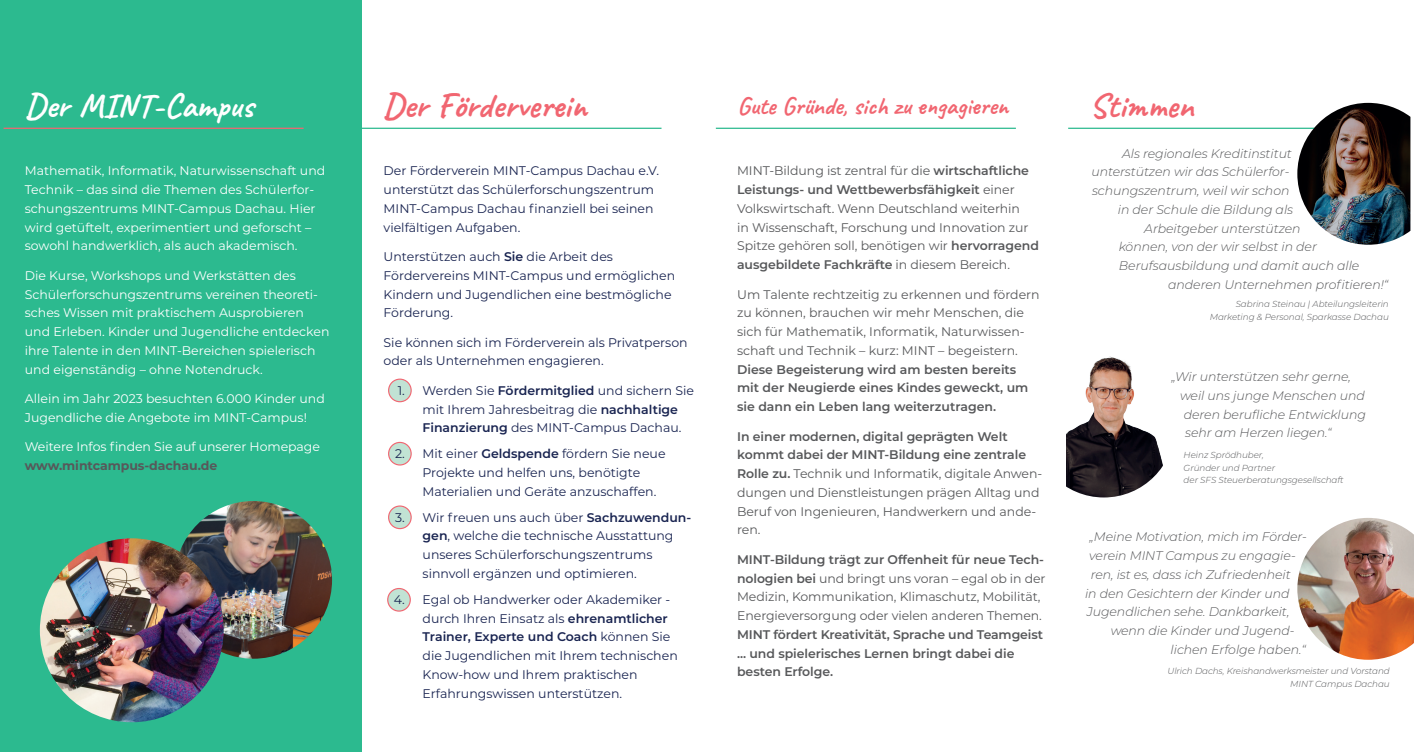
<style>
.page{position:relative;width:1414px;height:752px;background:#fff}
.page>*{position:absolute;margin:0;border:0;box-sizing:border-box;transform-origin:0 0}
.t1{font:700 35px "Caveat";color:#f16671}
.t2{font:700 34.5px "Caveat";color:#fff}
.t3{font:700 34.5px "Caveat";letter-spacing:.005em;color:#f16671}
.t4{font:700 25px "Caveat";color:#f16671}
.t5{font:12.5px/18.8px "Montserrat";color:#192451}
.t6{font:12.5px/18.8px "Montserrat";letter-spacing:-.005em;color:#57585a}
.t7{font:12.5px/18.8px "Montserrat";color:#fff}
.t8{font:italic 300 12.5px "Montserrat";letter-spacing:-.005em;color:#57585a}
.t9{font:600 12.5px/18.8px "Montserrat";letter-spacing:-.005em;color:#57585a}
.t10{font:700 12.5px "Montserrat";letter-spacing:-.005em;color:#57585a}
.t11{font:italic 300 8.75px/12.5px "Montserrat";letter-spacing:-.005em;color:#57585a;text-align:right}
.s1{font-weight:600}
</style>
<div class="page">
<div style="left:389px;top:379px;width:22px;height:22px;background:#c1e3d4;border-radius:50%"></div>
<div style="left:388px;top:378px;width:24px;height:24px;border:1px solid #f16671;border-radius:50%"></div>
<div style="left:389px;top:442px;width:22px;height:22px;background:#c1e3d4;border-radius:50%"></div>
<div style="left:388px;top:441px;width:24px;height:24px;border:1px solid #f16671;border-radius:50%"></div>
<div style="left:389px;top:506px;width:22px;height:22px;background:#c1e3d4;border-radius:50%"></div>
<div style="left:388px;top:505px;width:24px;height:24px;border:1px solid #f16671;border-radius:50%"></div>
<div style="left:388px;top:588px;width:22px;height:22px;background:#c1e3d4;border-radius:50%"></div>
<div style="left:387px;top:587px;width:24px;height:24px;border:1px solid #f16671;border-radius:50%"></div>
<img style="left:1033px;top:355px;width:142px;height:142px;border-radius:71px">
<div style="left:990px;top:314px;width:76px;height:209px;background:#fff"></div>
<div style="left:0;top:0;width:361px;height:751px;background:#2cba8f"></div>
<hr style="left:361px;top:128px;width:300px;height:1px;background:#2cba8f">
<hr style="left:716px;top:128px;width:300px;height:1px;background:#2cba8f">
<hr style="left:1068px;top:128px;width:300px;height:1px;background:#2cba8f">
<hr style="left:4px;top:128px;width:300px;height:1px;background:#f16671">
<img style="left:175px;top:500px;width:157px;height:158px;border-radius:79px">
<img style="left:1297px;top:103px;width:113px;height:141px">
<img style="left:1297px;top:518px;width:117px;height:141px">
<img style="left:40px;top:538px;width:184px;height:183px;border-radius:92px">
<h1 class="t1" style="left:383px;top:83px;width:206px">Der Förderverein</h1>
<h3 class="t4" style="left:737px;top:89px;width:273px">Gute Gründe, sich zu engagieren</h3>
<h2 class="t2" style="left:25px;top:84px;width:230px">Der MINT-Campus</h2>
<h2 class="t3" style="left:1089px;top:84px;width:106px">Stimmen</h2>
<p class="t8" style="left:1122px;top:144px;width:171px">Als regionales Kreditinstitut</p>
<p class="t8" style="left:1091px;top:163px;width:200px">unterstützen wir das Schülerfor-</p>
<p class="t8" style="left:1092px;top:182px;width:199px">schungszentrum, weil wir schon</p>
<p class="t8" style="left:1118px;top:201px;width:177px">in der Schule die Bildung als</p>
<p class="t8" style="left:1144px;top:219px;width:158px">Arbeitgeber unterstützen</p>
<p class="t8" style="left:1119px;top:238px;width:200px">können, von der wir selbst in der</p>
<p class="t8" style="left:1119px;top:257px;width:242px">Berufsausbildung und damit auch alle</p>
<p class="t8" style="left:1168px;top:276px;width:221px">anderen Unternehmen profitieren!“</p>
<p class="t11" style="left:1210px;top:297px;width:181px">Sabrina Steinau | Abteilungsleiterin<br>Marketing &amp; Personal, Sparkasse Dachau</p>
<p class="t6" style="left:737px;top:161px;width:303px">MINT-Bildung ist zentral für die <span class="s1">wirtschaftliche Leistungs- und Wettbewerbsfähigkeit</span> einer Volkswirtschaft. Wenn Deutschland weiterhin<br>in Wissenschaft, Forschung und Innovation zur Spitze gehören soll, benötigen wir <span class="s1">hervorragend ausgebildete Fachkräfte</span> in diesem Bereich.</p>
<p class="t6" style="left:737px;top:284px;width:304px">Um Talente rechtzeitig zu erkennen und fördern zu können, brauchen wir mehr Menschen, die sich für Mathematik, Informatik, Naturwissen&shy;schaft und Technik – kurz: MINT – begeistern.</p>
<p class="t9" style="left:737px;top:359px;width:293px">Diese Begeisterung wird am besten bereits mit der Neugierde eines Kindes geweckt, um sie dann ein Leben lang weiterzutragen.</p>
<p class="t6" style="left:737px;top:426px;width:307px"><span class="s1">In einer modernen, digital geprägten Welt kommt dabei der MINT-Bildung eine zentrale Rolle zu.</span> Technik und Informatik, digitale Anwen&shy;dungen und Dienstleistungen prägen Alltag und Beruf von Ingenieuren, Handwerkern und ande&shy;ren.</p>
<p class="t6" style="left:737px;top:549px;width:310px"><span class="s1">MINT-Bildung trägt zur Offenheit für neue Tech&shy;nologien bei</span> und bringt uns voran – egal ob in der Medizin, Kommunikation, Klimaschutz, Mobilität, Energieversorgung oder vielen anderen Themen.</p>
<p class="t9" style="left:737px;top:624px;width:307px">MINT fördert Kreativität, Sprache und Teamgeist ... und spielerisches Lernen bringt dabei die besten Erfolge.</p>
<p class="t7" style="left:25px;top:161px;width:302px">Mathematik, Informatik, Naturwissenschaft und Technik – das sind die Themen des Schülerfor&shy;schungszentrums MINT-Campus Dachau. Hier wird getüftelt, experimentiert und geforscht – sowohl handwerklich, als auch akademisch.</p>
<p class="t7" style="left:25px;top:265px;width:306px">Die Kurse, Workshops und Werkstätten des Schülerforschungszentrums vereinen theoreti&shy;sches Wissen mit praktischem Ausprobieren und Erleben. Kinder und Jugendliche entdecken ihre Talente in den MINT-Bereichen spielerisch und eigenständig – ohne Notendruck.</p>
<p class="t7" style="left:25px;top:388px;width:302px">Allein im Jahr 2023 besuchten 6.000 Kinder und<br>Jugendliche die Angebote im MINT-Campus!</p>
<p class="t7" style="left:25px;top:436px;width:297px">Weitere Infos finden Sie auf unserer Homepage</p>
<p class="t10" style="left:25px;top:456px;width:194px">www.mintcampus-dachau.de</p>
<p class="t5" style="left:384px;top:161px;width:277px">Der Förderverein MINT-Campus Dachau e.V. unterstützt das Schülerforschungszentrum MINT-Campus Dachau fi nanziell bei seinen vielfältigen Aufgaben.</p>
<p class="t5" style="left:384px;top:246px;width:293px">Unterstützen auch <span class="s1">Sie</span> die Arbeit des Fördervereins MINT-Campus und ermöglichen Kindern und Jugendlichen eine bestmögliche Förderung.</p>
<p class="t5" style="left:384px;top:332px;width:305px">Sie können sich im Förderverein als Privatperson oder als Unternehmen engagieren.</p>
<p class="t5" style="left:423px;top:380px;width:273px;text-indent:-25px">1. Werden Sie <span class="s1">Fördermitglied</span> und sichern Sie mit Ihrem Jahresbeitrag die <span class="s1">nachhaltige<br>Finanzierung</span> des MINT-Campus Dachau.</p>
<p class="t5" style="left:423px;top:444px;width:244px;text-indent:-28px">2. Mit einer <span class="s1">Geldspende</span> fördern Sie neue<br>Projekte und helfen uns, benötigte<br>Materialien und Geräte anzuschaffen.</p>
<p class="t5" style="left:423px;top:507px;width:270px;text-indent:-27px">3. Wir freuen uns auch über <span class="s1">Sachzuwendun&shy;gen</span>, welche die technische Ausstattung unseres Schülerforschungszentrums sinnvoll ergänzen und optimieren.</p>
<p class="t5" style="left:423px;top:589px;width:257px;text-indent:-29px">4. Egal ob Handwerker oder Akademiker - durch Ihren Einsatz als <span class="s1">ehrenamtlicher Trainer, Experte und Coach</span> können Sie die Jugendlichen mit Ihrem technischen Know-how und Ihrem praktischen Erfahrungswissen unterstützen.</p>
<p class="t8" style="left:1171px;top:368px;width:181px">„Wir unterstützen sehr gerne,</p>
<p class="t8" style="left:1180px;top:386px;width:186px">weil uns junge Menschen und</p>
<p class="t8" style="left:1184px;top:405px;width:184px">deren berufliche Entwicklung</p>
<p class="t8" style="left:1185px;top:424px;width:148px">sehr am Herzen liegen.“</p>
<p class="t11" style="left:1183px;top:448px;width:162px;text-align:left">Heinz Sprödhuber,<br>Gründer und Partner<br>der SFS Steuerberatungsgesellschaft</p>
<p class="t8" style="left:1089px;top:528px;width:219px">„Meine Motivation, mich im Förder-</p>
<p class="t8" style="left:1089px;top:547px;width:208px">verein MINT Campus zu engagie-</p>
<p class="t8" style="left:1091px;top:565px;width:201px">ren, ist es, dass ich Zufriedenheit</p>
<p class="t8" style="left:1085px;top:584px;width:206px">in den Gesichtern der Kinder und</p>
<p class="t8" style="left:1087px;top:603px;width:204px">Jugendlichen sehe. Dankbarkeit,</p>
<p class="t8" style="left:1111px;top:622px;width:185px">wenn die Kinder und Jugend-</p>
<p class="t8" style="left:1170px;top:640px;width:137px">lichen Erfolge haben.“</p>
<p class="t11" style="left:1167px;top:664px;width:224px">Ulrich Dachs, Kreishandwerksmeister und Vorstand<br>MINT Campus Dachau</p>
</div>
